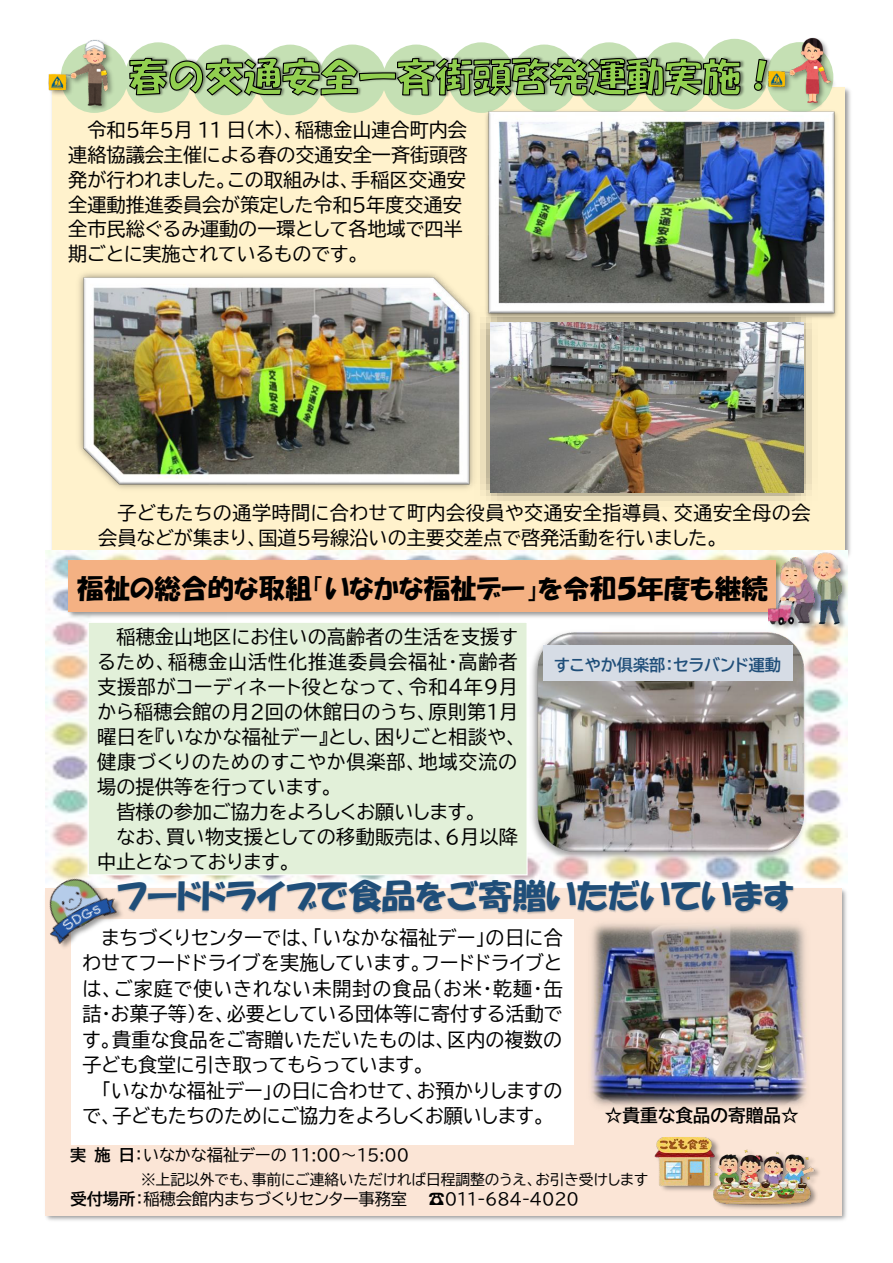
<style>
.page{position:relative;width:893px;height:1263px;background:#fff}
.page>*{position:absolute;margin:0;border:0;box-sizing:border-box;transform-origin:0 0}
.t1{font:33.75px "HGP Soei Kakupoptai";color:#1f4e79}
.t2{font:26.55px "HGP Soei Kakupoptai";letter-spacing:.005em;color:#000}
.t3{font:19.5px/25.5px "BIZ UDP Gothic";letter-spacing:.01em;color:#000;text-align:justify}
.t4{font:19.2px/24.9px "BIZ UDP Gothic";color:#000}
.t5{font:19.2px/24.9px "BIZ UDP Gothic";letter-spacing:.02em;color:#000}
.t6{font:19.2px "BIZ UDP Gothic";letter-spacing:.035em;color:#000}
.t7{font:19.2px "BIZ UDP Gothic";letter-spacing:.045em;color:#000}
.t8{font:19.2px "BIZ UDP Gothic";letter-spacing:.04em;color:#000}
.t9{font:17.7px "BIZ UDP Gothic Bold";color:#000}
.t10{font:16.2px "BIZ UDP Gothic";letter-spacing:-.005em;color:#000}
.t11{font:16.2px "BIZ UDP Gothic Bold";color:#1f4e79}
.t12{font:14.7px "BIZ UDP Gothic";color:#000}
.s1{font-family:"BIZ UDP Gothic Bold"}
</style>
<div class="page">
<div style="left:52px;top:88px;width:793px;height:464px;background:#fff2cc"></div>
<div style="left:61px;top:42px;width:67px;height:71px;background:#c5e0b4;border-radius:50%"></div>
<div style="left:319px;top:45px;width:67px;height:68px;background:#c5e0b4;border-radius:50%"></div>
<div style="left:383px;top:45px;width:67px;height:70px;background:#c5e0b4;border-radius:50%"></div>
<div style="left:448px;top:42px;width:67px;height:71px;background:#c5e0b4;border-radius:50%"></div>
<div style="left:576px;top:42px;width:67px;height:71px;background:#c5e0b4;border-radius:50%"></div>
<div style="left:642px;top:42px;width:67px;height:71px;background:#c5e0b4;border-radius:50%"></div>
<div style="left:510px;top:45px;width:68px;height:68px;background:#c5e0b4;border-radius:50%"></div>
<div style="left:125px;top:42px;width:67px;height:71px;background:#c5e0b4;border-radius:50%"></div>
<div style="left:701px;top:39px;width:67px;height:70px;background:#c5e0b4;border-radius:50%"></div>
<div style="left:257px;top:45px;width:67px;height:70px;background:#c5e0b4;border-radius:50%"></div>
<div style="left:192px;top:45px;width:67px;height:70px;background:#c5e0b4;border-radius:50%"></div>
<img style="left:79px;top:273px;width:390px;height:216px">
<img style="left:469px;top:307px;width:343px;height:194px">
<img style="left:491px;top:322px;width:313px;height:171px">
<img style="left:482px;top:108px;width:355px;height:214px">
<img style="left:131px;top:55px;width:595px;height:2px">
<svg style="left:128px;top:57px;width:634px;height:42px"></svg>
<img style="left:73px;top:48px;width:48px;height:65px">
<img style="left:48px;top:39px;width:65px;height:66px">
<img style="left:762px;top:54px;width:80px;height:58px">
<img style="left:765px;top:37px;width:69px;height:67px">
<img style="left:45px;top:891px;width:802px;height:327px">
<div style="left:46px;top:894px;width:795px;height:315px;background:#fbe5d6"></div>
<img style="left:45px;top:551px;width:803px;height:332px">
<div style="left:88px;top:622px;width:439px;height:253px;background:#e2f0d9"></div>
<img style="left:526px;top:628px;width:284px;height:236px">
<div style="left:543px;top:646px;width:249px;height:35px;background:#d6dce5"></div>
<img style="left:65px;top:558px;width:701px;height:63px">
<img style="left:65px;top:559px;width:701px;height:61px">
<div style="left:68px;top:560px;width:708px;height:52px;background:#f4b183"></div>
<img style="left:766px;top:550px;width:84px;height:84px">
<img style="left:769px;top:553px;width:73px;height:72px">
<img style="left:586px;top:919px;width:225px;height:192px">
<img style="left:135px;top:871px;width:668px;height:53px">
<div style="left:71px;top:919px;width:503px;height:226px;background:#fff"></div>
<img style="left:45px;top:852px;width:90px;height:112px">
<img style="left:45px;top:855px;width:81px;height:100px">
<img style="left:652px;top:1134px;width:171px;height:79px">
<img style="left:655px;top:1137px;width:160px;height:67px">
<p class="t4" style="left:68px;top:117px;width:401px;text-indent:19px">令和５年５月 11 日(木)、稲穂金山連合町内会連絡協議会主催による春の交通安全一斉街頭啓発が行われました。この取組みは、手稲区交通安全運動推進委員会が策定した令和５年度交通安全市民総ぐるみ運動の一環として各地域で四半期ごとに実施されているものです。</p>
<p class="t5" style="left:98px;top:500px;width:714px;text-indent:19px">子どもたちの通学時間に合わせて町内会役員や交通安全指導員、交通安全母の会会員などが集まり、国道５号線沿いの主要交差点で啓発活動を行いました。</p>
<h2 class="t2" style="left:77px;top:575px;width:692px">福祉の総合的な取組「いなかな福祉デー」を令和５年度も継続</h2>
<p class="t4" style="left:116px;top:624px;width:403px">稲穂金山地区にお住いの高齢者の生活を支援す</p>
<p class="t7" style="left:97px;top:652px;width:422px">るため、稲穂金山活性化推進委員会福祉・高齢者</p>
<p class="t6" style="left:97px;top:677px;width:422px">支援部がコーディネート役となって、令和４年９月</p>
<p class="t4" style="left:97px;top:699px;width:422px">から稲穂会館の月２回の休館日のうち、原則第１月</p>
<p class="t4" style="left:97px;top:724px;width:422px">曜日を『いなかな福祉デー』とし、困りごと相談や、</p>
<p class="t8" style="left:97px;top:752px;width:422px">健康づくりのためのすこやか倶楽部、地域交流の</p>
<p class="t4" style="left:97px;top:774px;width:238px">場の提供等を行っています。</p>
<p class="t4" style="left:116px;top:799px;width:362px">皆様の参加ご協力をよろしくお願いします。</p>
<p class="t4" style="left:116px;top:824px;width:403px">なお、買い物支援としての移動販売は、６月以降</p>
<p class="t4" style="left:97px;top:849px;width:195px">中止となっております。</p>
<p class="t11" style="left:554px;top:657px;width:228px">すこやか俱楽部：セラバンド運動</p>
<h1 class="t1" style="left:117px;top:879px;width:678px">フードドライブで食品をご寄贈いただいています</h1>
<p class="t3" style="left:82px;top:925px;width:482px;text-indent:19px">まちづくりセンターでは、「いなかな福祉デー」の日に合わせてフードドライブを実施しています。フードドライブとは、ご家庭で使いきれない未開封の食品(お米・乾麺・缶詰・お菓子等)を、必要としている団体等に寄付する活動です。貴重な食品をご寄贈いただいたものは、区内の複数の子ども食堂に引き取ってもらっています。</p>
<p class="t3" style="left:82px;top:1077px;width:482px;text-indent:19px">「いなかな福祉デー」の日に合わせて、お預かりしますので、子どもたちのためにご協力をよろしくお願いします。</p>
<p class="t9" style="left:605px;top:1106px;width:196px">☆貴重な食品の寄贈品☆</p>
<p class="t10" style="left:70px;top:1147px;width:340px"><span class="s1">実施日</span>：いなかな福祉デーの 11:00～15:00</p>
<p class="t12" style="left:141px;top:1172px;width:508px">※上記以外でも、事前にご連絡いただければ日程調整のうえ、お引き受けします</p>
<p class="t10" style="left:71px;top:1190px;width:338px"><span class="s1">受付場所</span>：稲穂会館内まちづくりセンター事務室</p>
<p class="t10" style="left:428px;top:1190px;width:152px">☎011-684-4020</p>
</div>
